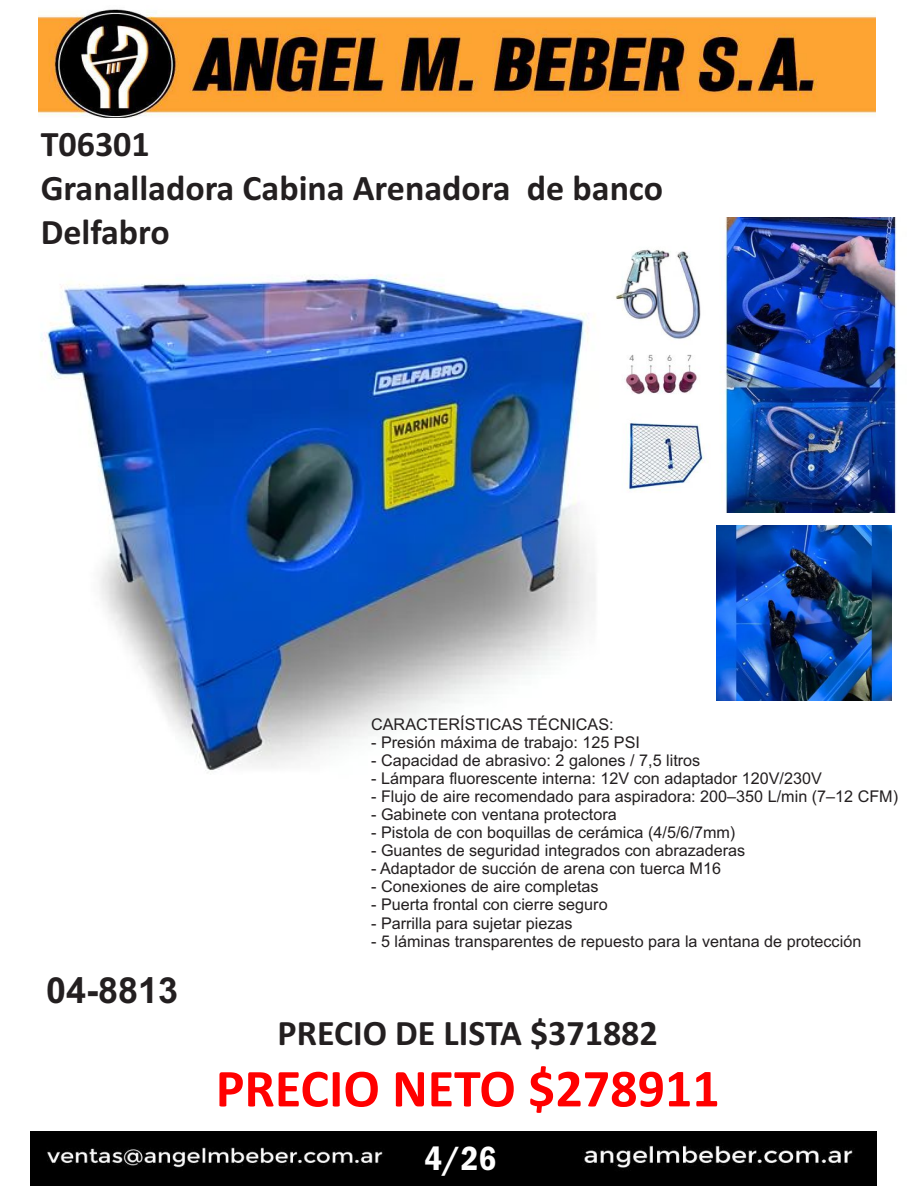
<style>
.page{position:relative;width:918px;height:1188px;background:#fff}
.page>*{position:absolute;margin:0;border:0;box-sizing:border-box;transform-origin:0 0}
.t1{font:700 54px "Calibri";color:#f00}
.t2{font:700 36px/44px "Calibri";color:#231f20}
.t3{font:700 36px "Arial";color:#231f20}
.t4{font:600 condensed 34.8px "Franklin Gothic";color:#fff}
.t5{font:16.2px "Arial";color:#231f20}
</style>
<div class="page">
<img style="left:40px;top:274px;width:555px;height:499px">
<img style="left:38px;top:9px;width:838px;height:109px">
<img style="left:31px;top:1131px;width:845px;height:54px">
<img style="left:615px;top:218px;width:282px;height:294px">
<img style="left:716px;top:525px;width:176px;height:176px">
<h2 class="t2" style="left:41px;top:125px;width:624px">T06301<br>Granalladora Cabina Arenadora de banco<br>Delfabro</h2>
<h2 class="t3" style="left:46px;top:976px;width:134px">04-8813</h2>
<p class="t5" style="left:371px;top:718px;width:244px">CARACTERÍSTICAS TÉCNICAS:</p>
<p class="t5" style="left:371px;top:736px;width:270px">- Presión máxima de trabajo: 125 PSI</p>
<p class="t5" style="left:371px;top:754px;width:331px">- Capacidad de abrasivo: 2 galones / 7,5 litros</p>
<p class="t5" style="left:371px;top:772px;width:452px">- Lámpara fluorescente interna: 12V con adaptador 120V/230V</p>
<p class="t5" style="left:371px;top:790px;width:528px">- Flujo de aire recomendado para aspiradora: 200–350 L/min (7–12 CFM)</p>
<p class="t5" style="left:371px;top:808px;width:247px">- Gabinete con ventana protectora</p>
<p class="t5" style="left:371px;top:826px;width:366px">- Pistola de con boquillas de cerámica (4/5/6/7mm)</p>
<p class="t5" style="left:371px;top:844px;width:376px">- Guantes de seguridad integrados con abrazaderas</p>
<p class="t5" style="left:371px;top:863px;width:351px">- Adaptador de succión de arena con tuerca M16</p>
<p class="t5" style="left:371px;top:881px;width:229px">- Conexiones de aire completas</p>
<p class="t5" style="left:371px;top:899px;width:238px">- Puerta frontal con cierre seguro</p>
<p class="t5" style="left:371px;top:917px;width:203px">- Parrilla para sujetar piezas</p>
<p class="t5" style="left:371px;top:935px;width:492px">- 5 láminas transparentes de repuesto para la ventana de protección</p>
<h2 class="t2" style="left:278px;top:1014px;width:382px">PRECIO DE LISTA $371882</h2>
<h1 class="t1" style="left:216px;top:1066px;width:505px">PRECIO NETO $278911</h1>
<h3 class="t4" style="left:425px;top:1145px;width:73px">4/26</h3>
</div>
